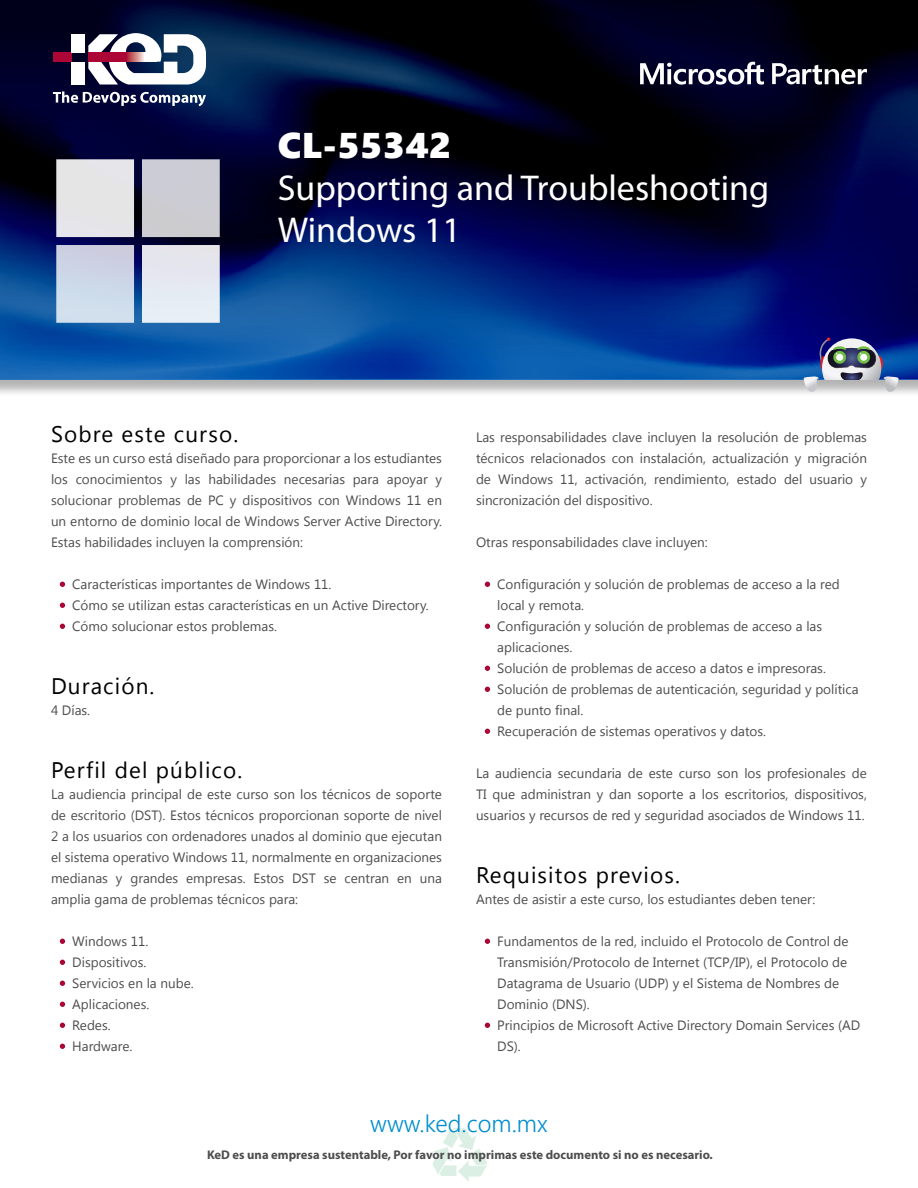
<style>
.page{position:relative;width:918px;height:1188px;background:#fff}
.page>*{position:absolute;margin:0;border:0;box-sizing:border-box;transform-origin:0 0}
.t1{font:36px/42px "Myriad Pro";color:#fff}
.t2{font:35.7px "Segoe UI Black";color:#fff;scale:1.06 1}
.t3{font:300 24px "Segoe UI";color:#008ece}
.t4{font:22.5px "Segoe UI";letter-spacing:.05em;color:#000}
.t5{font:13.5px/21px "Segoe UI";color:#4d4d4f}
.t6{font:700 12.6px "Myriad Pro";color:#000}
.s1{font-weight:700;color:#ab0635}
</style>
<div class="page">
<svg style="left:433px;top:1128px;width:54px;height:54px"></svg>
<svg style="left:0;top:379px;width:918px;height:15px;background:#c1c6cb"></svg>
<img style="left:0;top:0;width:918px;height:379px">
<svg style="left:804px;top:337px;width:95px;height:56px;background:#727fa3"></svg>
<div style="left:56px;top:159px;width:78px;height:78px;background:#e5e5e6"></div>
<div style="left:142px;top:159px;width:78px;height:78px;background:#ccccd3"></div>
<svg style="left:56px;top:245px;width:78px;height:78px;background:#ccd6e6"></svg>
<div style="left:142px;top:245px;width:78px;height:78px;background:#e5e8f2"></div>
<div style="left:53px;top:53px;width:18px;height:9px;background:#ab0635"></div>
<div style="left:71px;top:34px;width:14px;height:19px;background:#fff"></div>
<div style="left:71px;top:62px;width:14px;height:22px;background:#fff"></div>
<svg style="left:88px;top:33px;width:118px;height:52px"></svg>
<div style="left:88px;top:53px;width:38px;height:9px;background:#ab0635"></div>
<svg style="left:126px;top:53px;width:31px;height:9px"></svg>
<svg style="left:53px;top:91px;width:153px;height:15px"></svg>
<svg style="left:640px;top:61px;width:124px;height:24px"></svg>
<svg style="left:772px;top:63px;width:95px;height:22px"></svg>
<h2 class="t2" style="left:278px;top:119px;width:165px">CL-55342</h2>
<h1 class="t1" style="left:278px;top:166px;width:493px">Supporting and Troubleshooting<br>Windows 11</h1>
<h3 class="t4" style="left:51px;top:419px;width:189px">Sobre este curso.</h3>
<p class="t5" style="left:51px;top:447px;width:392px;text-align:justify">Este es un curso está diseñado para proporcionar a los estudiantes los conocimientos y las habilidades necesarias para apoyar y solucionar problemas de PC y dispositivos con Windows 11 en un entorno de dominio local de Windows Server Active Directory.<br>Estas habilidades incluyen la comprensión:</p>
<p class="t5" style="left:65px;top:573px;width:268px"><span class="s1">•</span> Características importantes de Windows 11.</p>
<p class="t5" style="left:65px;top:594px;width:365px"><span class="s1">•</span> Cómo se utilizan estas características en un Active Directory.</p>
<p class="t5" style="left:65px;top:615px;width:214px"><span class="s1">•</span> Cómo solucionar estos problemas.</p>
<h3 class="t4" style="left:51px;top:671px;width:105px">Duración.</h3>
<p class="t5" style="left:51px;top:699px;width:41px">4 Días.</p>
<h3 class="t4" style="left:51px;top:755px;width:193px">Perfil del público.</h3>
<p class="t5" style="left:51px;top:783px;width:392px;text-align:justify">La audiencia principal de este curso son los técnicos de soporte de escritorio (DST). Estos técnicos proporcionan soporte de nivel 2 a los usuarios con ordenadores unados al dominio que ejecutan el sistema operativo Windows 11, normalmente en organizaciones medianas y grandes empresas. Estos DST se centran en una amplia gama de problemas técnicos para:</p>
<p class="t5" style="left:65px;top:930px;width:85px"><span class="s1">•</span> Windows 11.</p>
<p class="t5" style="left:65px;top:951px;width:83px"><span class="s1">•</span> Dispositivos.</p>
<p class="t5" style="left:65px;top:972px;width:130px"><span class="s1">•</span> Servicios en la nube.</p>
<p class="t5" style="left:65px;top:993px;width:86px"><span class="s1">•</span> Aplicaciones.</p>
<p class="t5" style="left:65px;top:1014px;width:47px"><span class="s1">•</span> Redes.</p>
<p class="t5" style="left:65px;top:1035px;width:69px"><span class="s1">•</span> Hardware.</p>
<p class="t5" style="left:476px;top:426px;width:392px;text-align:justify">Las responsabilidades clave incluyen la resolución de problemas técnicos relacionados con instalación, actualización y migración de Windows 11, activación, rendimiento, estado del usuario y sincronización del dispositivo.</p>
<p class="t5" style="left:476px;top:531px;width:233px">Otras responsabilidades clave incluyen:</p>
<p class="t5" style="left:497px;top:573px;width:344px;text-indent:-7px"><span class="s1">•</span> Configuración y solución de problemas de acceso a la red local y remota.</p>
<p class="t5" style="left:497px;top:615px;width:326px;text-indent:-7px"><span class="s1">•</span> Configuración y solución de problemas de acceso a las aplicaciones.</p>
<p class="t5" style="left:490px;top:657px;width:338px"><span class="s1">•</span> Solución de problemas de acceso a datos e impresoras.</p>
<p class="t5" style="left:497px;top:678px;width:363px;text-indent:-7px"><span class="s1">•</span> Solución de problemas de autenticación, seguridad y política de punto final.</p>
<p class="t5" style="left:490px;top:720px;width:278px"><span class="s1">•</span> Recuperación de sistemas operativos y datos.</p>
<p class="t5" style="left:476px;top:762px;width:392px;text-align:justify">La audiencia secundaria de este curso son los profesionales de TI que administran y dan soporte a los escritorios, dispositivos, usuarios y recursos de red y seguridad asociados de Windows 11.</p>
<h3 class="t4" style="left:476px;top:860px;width:205px">Requisitos previos.</h3>
<p class="t5" style="left:476px;top:888px;width:341px">Antes de asistir a este curso, los estudiantes deben tener:</p>
<p class="t5" style="left:497px;top:930px;width:353px;text-indent:-7px"><span class="s1">•</span> Fundamentos de la red, incluido el Protocolo de Control de Transmisión/Protocolo de Internet (TCP/IP), el Protocolo de Datagrama de Usuario (UDP) y el Sistema de Nombres de Dominio (DNS).</p>
<p class="t5" style="left:497px;top:1014px;width:365px;text-indent:-7px"><span class="s1">•</span> Principios de Microsoft Active Directory Domain Services (AD<br>DS).</p>
<h3 class="t3" style="left:370px;top:1101px;width:179px">www.ked.com.mx</h3>
<p class="t6" style="left:207px;top:1146px;width:507px">KeD es una empresa sustentable, Por favor no imprimas este documento si no es necesario.</p>
</div>
